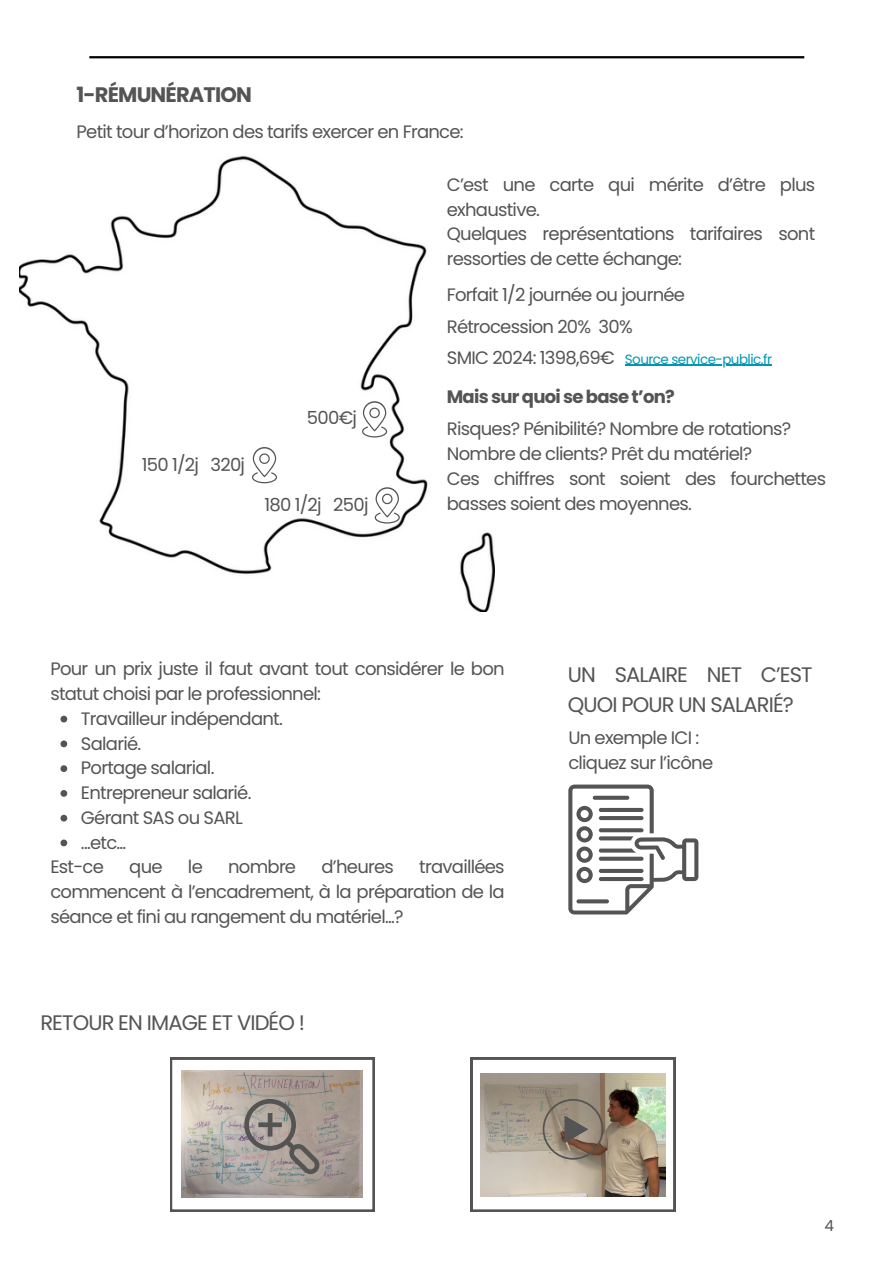
<style>
.page{position:relative;width:894px;height:1264px;background:#fff}
.page>*{position:absolute;margin:0;border:0;box-sizing:border-box;transform-origin:0 0}
.t1{font:21px/29.2px "Poppins";letter-spacing:-.04em;color:#545454}
.t2{font:700 21px "Poppins";letter-spacing:-.04em;color:#545454}
.t3{font:18px/24.8px "Poppins";letter-spacing:-.04em;color:#545454}
.t4{font:700 18px "Poppins";letter-spacing:-.04em;color:#545454}
.t5{font:15.3px "Poppins";color:#545454}
.t6{font:13.5px "Poppins";letter-spacing:-.04em;color:#0097b2}
</style>
<div class="page">
<hr style="left:89px;top:56px;width:715px;height:2px;background:#000">
<img style="left:19px;top:155px;width:475px;height:457px">
<svg style="left:362px;top:401px;width:25px;height:36px"></svg>
<svg style="left:374px;top:487px;width:25px;height:36px"></svg>
<svg style="left:252px;top:447px;width:25px;height:36px"></svg>
<svg style="left:568px;top:784px;width:130px;height:130px"></svg>
<svg style="left:170px;top:1057px;width:204px;height:154px"></svg>
<svg style="left:60px;top:715px;width:7px;height:7px"></svg>
<svg style="left:60px;top:740px;width:7px;height:7px"></svg>
<svg style="left:60px;top:765px;width:7px;height:7px"></svg>
<svg style="left:60px;top:790px;width:7px;height:6px"></svg>
<svg style="left:60px;top:814px;width:7px;height:7px"></svg>
<svg style="left:60px;top:839px;width:7px;height:7px"></svg>
<hr style="left:624px;top:365px;width:147px;height:1px;background:#0097b2">
<svg style="left:470px;top:1057px;width:205px;height:154px"></svg>
<h5 class="t2" style="left:77px;top:80px;width:177px">1-RÉMUNÉRATION</h5>
<p class="t3" style="left:77px;top:120px;width:388px">Petit tour d’horizon des tarifs exercer en France:</p>
<p class="t3" style="left:142px;top:452px;width:105px">150 1/2j 320j</p>
<h5 class="t3" style="left:307px;top:406px;width:52px">500€j</h5>
<h2 class="t3" style="left:264px;top:492px;width:105px">180 1/2j 250j</h2>
<p class="t3" style="left:446px;top:172px;width:370px">C’est une carte qui mérite d’être plus exhaustive.<br>Quelques représentations tarifaires sont ressorties de cette échange:</p>
<h5 class="t3" style="left:446px;top:282px;width:240px">Forfait 1/2 journée ou journée</h5>
<h5 class="t3" style="left:446px;top:314px;width:187px">Rétrocession 20% 30%</h5>
<p class="t6" style="left:624px;top:349px;width:149px">Source service-public.fr</p>
<h5 class="t3" style="left:446px;top:345px;width:169px">SMIC 2024: 1398,69€</h5>
<h5 class="t4" style="left:446px;top:384px;width:229px">Mais sur quoi se base t’on?</h5>
<h3 class="t3" style="left:446px;top:416px;width:380px">Risques? Pénibilité? Nombre de rotations?<br>Nombre de clients? Prêt du matériel?<br>Ces chiffres sont soient des fourchettes basses soient des moyennes.</h3>
<p class="t3" style="left:50px;top:656px;width:455px">Pour un prix juste il faut avant tout considérer le bon statut choisi par le professionnel:</p>
<h4 class="t3" style="left:81px;top:706px;width:203px">Travailleur indépendant.</h4>
<h5 class="t3" style="left:81px;top:730px;width:62px">Salarié.</h5>
<h5 class="t3" style="left:81px;top:755px;width:135px">Portage salarial.</h5>
<p class="t3" style="left:81px;top:780px;width:172px">Entrepreneur salarié.</p>
<p class="t3" style="left:81px;top:805px;width:163px">Gérant SAS ou SARL</p>
<p class="t3" style="left:81px;top:829px;width:47px">...etc...</p>
<p class="t3" style="left:50px;top:854px;width:55px">Est-ce</p>
<p class="t3" style="left:129px;top:854px;width:35px">que</p>
<p class="t3" style="left:188px;top:854px;width:16px">le</p>
<p class="t3" style="left:228px;top:854px;width:69px">nombre</p>
<p class="t3" style="left:321px;top:854px;width:74px">d’heures</p>
<p class="t3" style="left:50px;top:854px;width:455px;text-align:justify;text-indent:369px">travaillées commencent à l’encadrement, à la préparation de la séance et fini au rangement du matériel...?</p>
<p class="t1" style="left:40px;top:1007px;width:266px">RETOUR EN IMAGE ET VIDÉO !</p>
<p class="t1" style="left:567px;top:660px;width:246px">UN SALAIRE NET C’EST<br>QUOI POUR UN SALARIÉ?</p>
<h5 class="t3" style="left:568px;top:725px;width:146px">Un exemple ICI : cliquez sur l’icône</h5>
<h1 class="t5" style="left:824px;top:1214px;width:11px">4</h1>
</div>
